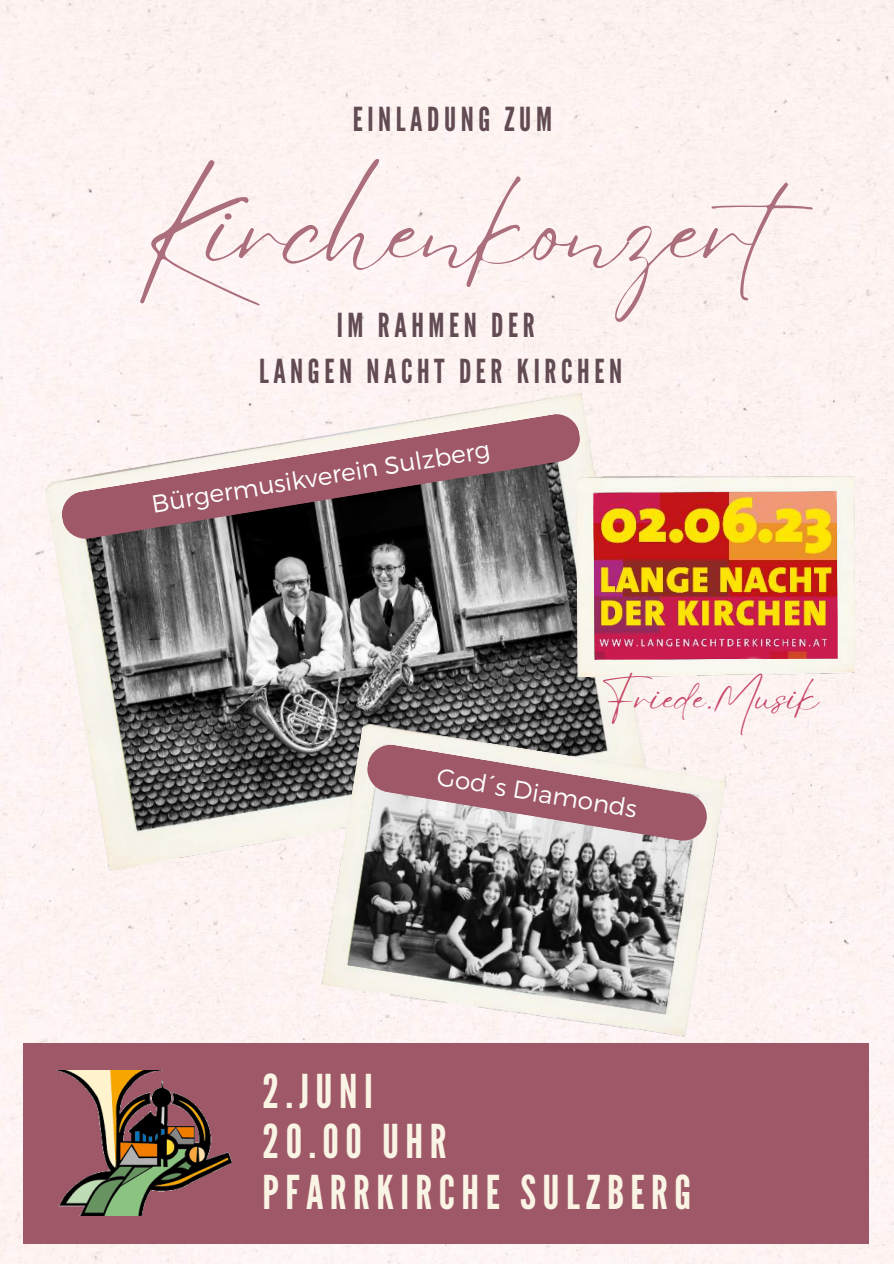
<style>
.page{position:relative;width:894px;height:1264px;background:#fff}
.page>*{position:absolute;margin:0;border:0;box-sizing:border-box;transform-origin:0 0}
.t1{font:105.15px "Eyesome Script";color:#9e5868}
.t2{font:46.5px/50.7px "League Gothic";letter-spacing:.14em;color:#f9f4e3}
.t3{font:37.05px "Eyesome Script";color:#bd2750}
.t4{font:33px/46.2px "League Gothic";letter-spacing:.14em;color:#624b53;text-align:center}
.t5{font:300 24.6px "Montserrat";color:#fff}
</style>
<div class="page">
<div style="left:0;top:0;width:893px;height:1263px;background:#fdf3f1"></div>
<img style="left:44px;top:392px;width:605px;height:479px">
<div style="left:23px;top:1043px;width:845px;height:200px;background:#9e5868"></div>
<img style="left:321px;top:722px;width:405px;height:320px">
<img style="left:576px;top:476px;width:278px;height:200px">
<img style="left:56px;top:1070px;width:175px;height:145px">
<svg style="left:365px;top:743px;width:343px;height:99px"></svg>
<svg style="left:60px;top:412px;width:521px;height:128px"></svg>
<p class="t4" style="left:352px;top:96px;width:201px">EINLADUNG ZUM</p>
<h1 class="t1" style="left:135px;top:161px;width:718px">Kirchenkonzert</h1>
<p class="t4" style="left:259px;top:302px;width:364px">IM RAHMEN DER<br>LANGEN NACHT DER KIRCHEN</p>
<p class="t5" style="left:149px;top:488px;width:344px;rotate:-9deg">Bürgermusikverein Sulzberg</p>
<p class="t3" style="left:601px;top:673px;width:218px">Friede.Musik</p>
<p class="t5" style="left:439px;top:762px;width:204px;rotate:9deg">God´s Diamonds</p>
<h2 class="t2" style="left:262px;top:1066px;width:430px">2.JUNI<br>20.00 UHR<br>PFARRKIRCHE SULZBERG</h2>
</div>
